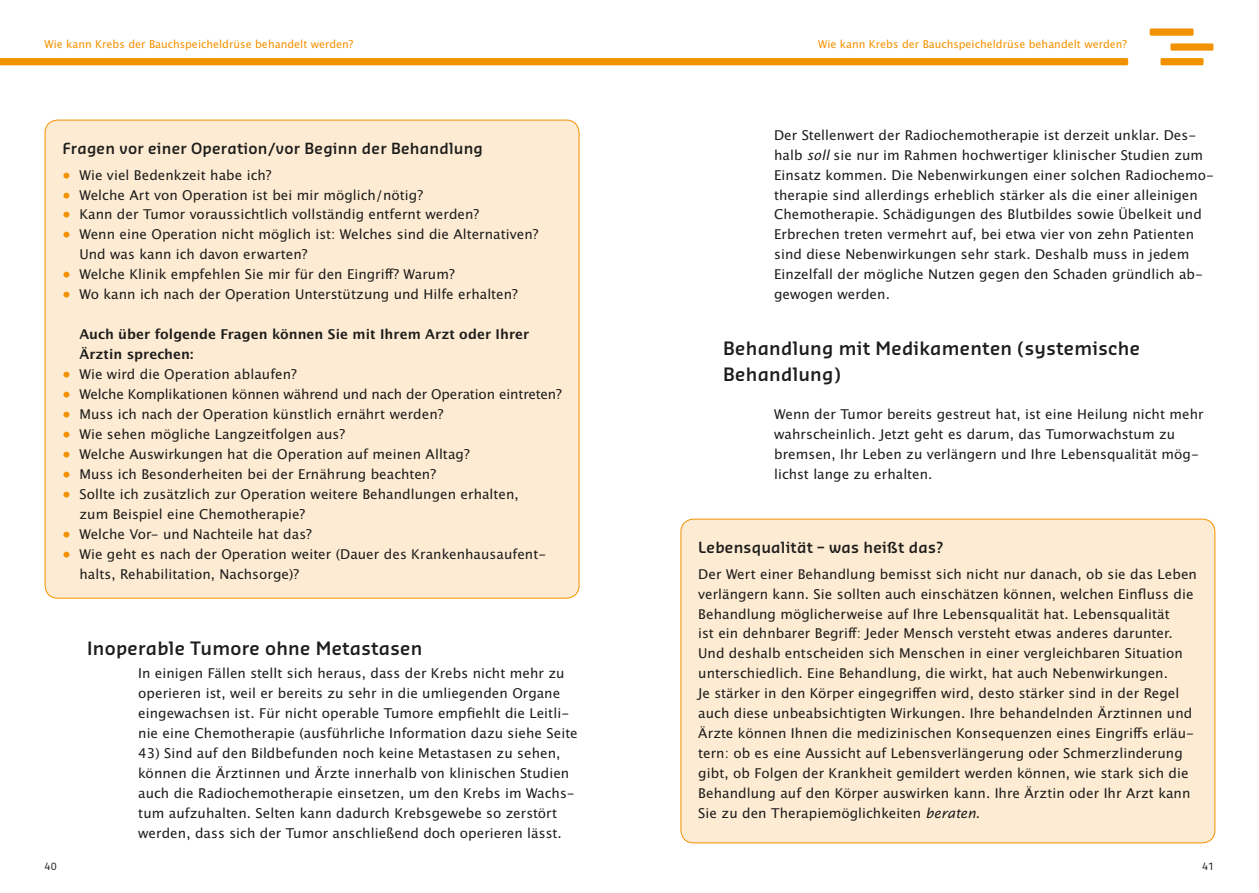
<style>
.page{position:relative;width:1259px;height:893px;background:#fff}
.page>*{position:absolute;margin:0;border:0;box-sizing:border-box;transform-origin:0 0}
.Headline_2__Ebene{font:600 18px/25.5px "Sansa Pro";letter-spacing:.015em;color:#1d1d1b}
.Infokasten_Headline{font:600 15px "Sansa Pro";letter-spacing:.015em;color:#1d1d1b}
.Infokasten_Fliess{font:13.5px/20px "Lucida San Rom";letter-spacing:.005em;color:#1d1d1b}
.Fliess{font:13.5px/20px "Lucida San Rom";letter-spacing:.005em;color:#1d1d1b}
.t1{font:13.5px/20px "Lucida San Dem";letter-spacing:.005em;color:#1d1d1b}
.t2{font:10.8px "Lucida San Rom";color:#f39200}
.t3{font:9.75px "Sansa Pro";color:#1d1d1b}
.s1{font-family:"Lucida San Rom Ita"}
.s2{color:#f39200}
</style>
<div class="page">
<div style="left:1149px;top:28px;width:44px;height:8px;background:#f39200"></div>
<div style="left:1170px;top:43px;width:43px;height:8px;background:#f39200"></div>
<div style="left:1160px;top:58px;width:43px;height:7px;background:#f39200"></div>
<svg style="left:0;top:58px;width:1128px;height:7px;background:#f39302"></svg>
<div style="left:45px;top:120px;width:534px;height:478px;background:#feebd3;border-radius:13px"></div>
<div style="left:681px;top:519px;width:534px;height:324px;background:#feebd3;border-radius:13px"></div>
<p class="t2" style="left:44px;top:37px;width:310px">Wie kann Krebs der Bauchspeicheldrüse behandelt werden?</p>
<p class="t2" style="left:818px;top:37px;width:310px">Wie kann Krebs der Bauchspeicheldrüse behandelt werden?</p>
<p class="Fliess" style="left:774px;top:125px;width:441px">Der Stellenwert der Radiochemotherapie ist derzeit unklar. Des&shy;halb <span class="s1">soll</span> sie nur im Rahmen hochwertiger klinischer Studien zum Einsatz kommen. Die Nebenwirkungen einer solchen Radiochemo&shy;therapie sind allerdings erheblich stärker als die einer alleinigen Chemotherapie. Schädigungen des Blutbildes sowie Übelkeit und Erbrechen treten vermehrt auf, bei etwa vier von zehn Patienten sind diese Nebenwirkungen sehr stark. Deshalb muss in jedem Einzelfall der mögliche Nutzen gegen den Schaden gründlich ab&shy;gewogen werden.</p>
<p class="Headline_2__Ebene" style="left:723px;top:335px;width:418px">Behandlung mit Medikamenten (systemische<br>Behandlung)</p>
<p class="Fliess" style="left:774px;top:404px;width:431px">Wenn der Tumor bereits gestreut hat, ist eine Heilung nicht mehr wahrscheinlich. Jetzt geht es darum, das Tumorwachstum zu bremsen, Ihr Leben zu verlängern und Ihre Lebensqualität mög&shy;lichst lange zu erhalten.</p>
<p class="Infokasten_Headline" style="left:62px;top:138px;width:422px">Fragen vor einer Operation/vor Beginn der Behandlung</p>
<p class="Infokasten_Fliess" style="left:62px;top:165px;width:211px"><span class="s2">•</span> Wie viel Bedenkzeit habe ich?</p>
<p class="Infokasten_Fliess" style="left:62px;top:185px;width:362px"><span class="s2">•</span> Welche Art von Operation ist bei mir möglich/nötig?</p>
<p class="Infokasten_Fliess" style="left:62px;top:205px;width:418px"><span class="s2">•</span> Kann der Tumor voraussichtlich vollständig entfernt werden?</p>
<p class="Infokasten_Fliess" style="left:79px;top:225px;width:460px;text-indent:-17px"><span class="s2">•</span> Wenn eine Operation nicht möglich ist: Welches sind die Alternativen?<br>Und was kann ich davon erwarten?</p>
<p class="Infokasten_Fliess" style="left:62px;top:265px;width:394px"><span class="s2">•</span> Welche Klinik empfehlen Sie mir für den Eingriff? Warum?</p>
<p class="Infokasten_Fliess" style="left:62px;top:285px;width:457px"><span class="s2">•</span> Wo kann ich nach der Operation Unterstützung und Hilfe erhalten?</p>
<p class="t1" style="left:79px;top:325px;width:451px">Auch über folgende Fragen können Sie mit Ihrem Arzt oder Ihrer<br>Ärztin sprechen:</p>
<p class="Infokasten_Fliess" style="left:62px;top:365px;width:236px"><span class="s2">•</span> Wie wird die Operation ablaufen?</p>
<p class="Infokasten_Fliess" style="left:62px;top:384px;width:501px"><span class="s2">•</span> Welche Komplikationen können während und nach der Operation eintreten?</p>
<p class="Infokasten_Fliess" style="left:62px;top:404px;width:382px"><span class="s2">•</span> Muss ich nach der Operation künstlich ernährt werden?</p>
<p class="Infokasten_Fliess" style="left:62px;top:424px;width:284px"><span class="s2">•</span> Wie sehen mögliche Langzeitfolgen aus?</p>
<p class="Infokasten_Fliess" style="left:62px;top:444px;width:409px"><span class="s2">•</span> Welche Auswirkungen hat die Operation auf meinen Alltag?</p>
<p class="Infokasten_Fliess" style="left:62px;top:464px;width:375px"><span class="s2">•</span> Muss ich Besonderheiten bei der Ernährung beachten?</p>
<p class="Infokasten_Fliess" style="left:79px;top:484px;width:441px;text-indent:-17px"><span class="s2">•</span> Sollte ich zusätzlich zur Operation weitere Behandlungen erhalten, zum Beispiel eine Chemotherapie?</p>
<p class="Infokasten_Fliess" style="left:62px;top:524px;width:251px"><span class="s2">•</span> Welche Vor- und Nachteile hat das?</p>
<p class="Infokasten_Fliess" style="left:79px;top:544px;width:468px;text-indent:-17px"><span class="s2">•</span> Wie geht es nach der Operation weiter (Dauer des Krankenhausaufent&shy;halts, Rehabilitation, Nachsorge)?</p>
<p class="Infokasten_Headline" style="left:698px;top:537px;width:246px">Lebensqualität – was heißt das?</p>
<p class="Infokasten_Fliess" style="left:698px;top:564px;width:500px">Der Wert einer Behandlung bemisst sich nicht nur danach, ob sie das Leben verlängern kann. Sie sollten auch einschätzen können, welchen Einfluss die Behandlung möglicherweise auf Ihre Lebensqualität hat. Lebensqualität<br>ist ein dehnbarer Begriff: Jeder Mensch versteht etwas anderes darunter.<br>Und deshalb entscheiden sich Menschen in einer vergleichbaren Situation unterschiedlich. Eine Behandlung, die wirkt, hat auch Nebenwirkungen.<br>Je stärker in den Körper eingegriffen wird, desto stärker sind in der Regel auch diese unbeabsichtigten Wirkungen. Ihre behandelnden Ärztinnen und Ärzte können Ihnen die medizinischen Konsequenzen eines Eingriffs erläu&shy;tern: ob es eine Aussicht auf Lebensverlängerung oder Schmerzlinderung gibt, ob Folgen der Krankheit gemildert werden können, wie stark sich die Behandlung auf den Körper auswirken kann. Ihre Ärztin oder Ihr Arzt kann Sie zu den Therapiemöglichkeiten <span class="s1">beraten</span>.</p>
<p class="Headline_2__Ebene" style="left:87px;top:635px;width:337px">Inoperable Tumore ohne Metastasen</p>
<p class="Fliess" style="left:138px;top:664px;width:441px">In einigen Fällen stellt sich heraus, dass der Krebs nicht mehr zu operieren ist, weil er bereits zu sehr in die umliegenden Organe eingewachsen ist. Für nicht operable Tumore empfiehlt die Leitli&shy;nie eine Chemotherapie (ausführliche Information dazu siehe Seite</p>
<p class="Fliess" style="left:138px;top:744px;width:438px">43) Sind auf den Bildbefunden noch keine Metastasen zu sehen, können die Ärztinnen und Ärzte innerhalb von klinischen Studien auch die Radiochemotherapie einsetzen, um den Krebs im Wachs&shy;tum aufzuhalten. Selten kann dadurch Krebsgewebe so zerstört werden, dass sich der Tumor anschließend doch operieren lässt.</p>
<p class="t3" style="left:45px;top:860px;width:14px">40</p>
<p class="t3" style="left:1202px;top:860px;width:14px">41</p>
</div>
